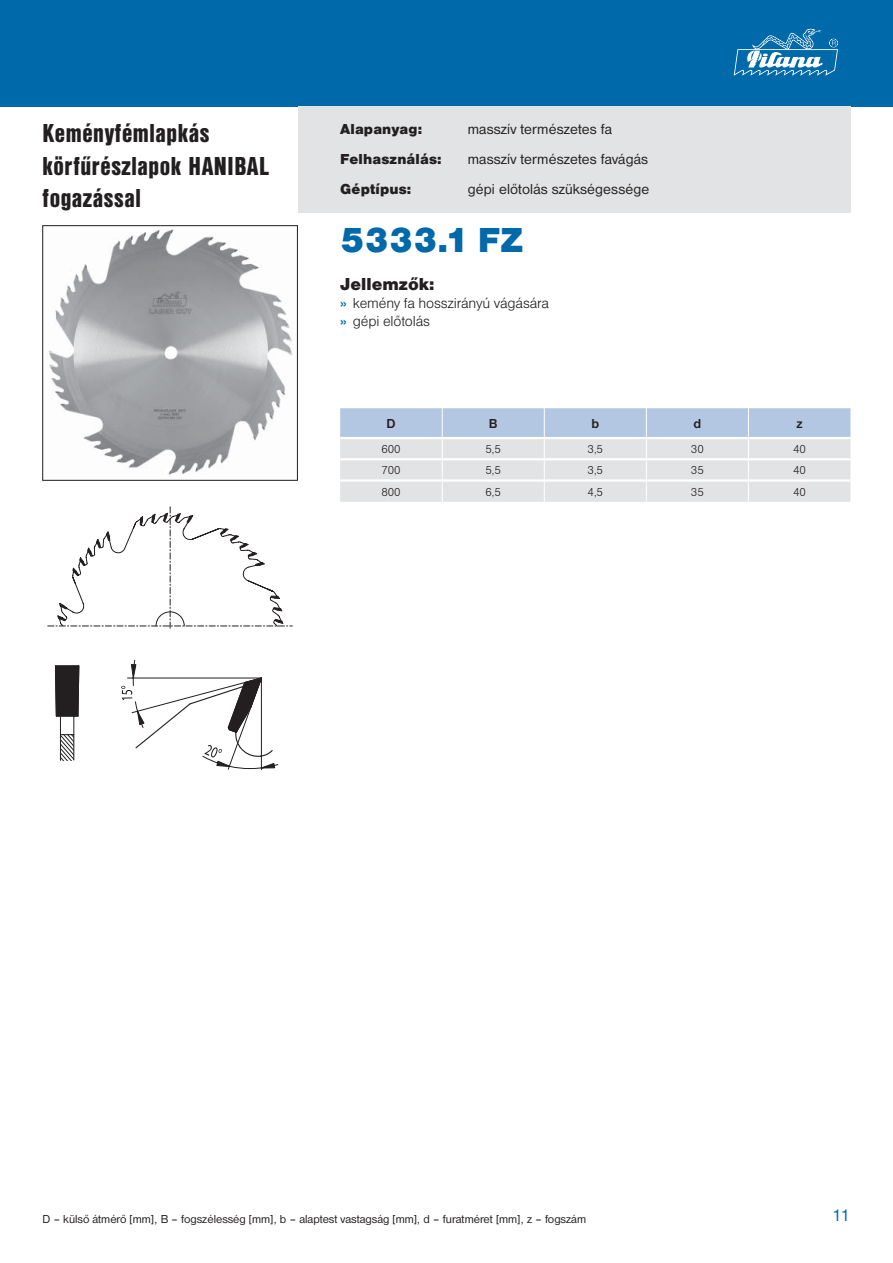
<style>
.page{position:relative;width:893px;height:1263px;background:#fff}
.page>*{position:absolute;margin:0;border:0;box-sizing:border-box;transform-origin:0 0}
.t1{font:36px "Nimbus San DCE Blac";color:#0069aa}
.t2{font:27px/32.4px "Nimbus San DCE Blac Cond";letter-spacing:.02em;color:#231f20}
.t3{font:18px "Nimbus San DCE Blac";color:#231f20}
.t4{font:18px "Nimbus San DCE";color:#0069aa}
.t5{font:15px "Nimbus San DCE";letter-spacing:.01em;color:#231f20}
.t6{font:15px/18px "Nimbus San DCE Ligh";letter-spacing:-.01em;color:#231f20}
.t7{font:15px "Nimbus San DCE Blac";letter-spacing:.01em;color:#231f20}
.t8{font:700 13.5px "Nimbus San DCE";color:#231f20}
.t9{font:12px "Nimbus San DCE";color:#231f20}
.t10{font:12px "Nimbus San DCE Ligh";color:#231f20}
.s1{font-family:"Nimbus San DCE";font-weight:700;color:#0069aa}
</style>
<div class="page">
<div style="left:0;top:0;width:893px;height:106px;background:#0069aa"></div>
<svg style="left:734px;top:28px;width:104px;height:48px"></svg>
<div style="left:298px;top:106px;width:552px;height:107px;background:#e2e3e4"></div>
<img style="left:48px;top:229px;width:245px;height:246px">
<div style="left:42px;top:225px;width:256px;height:256px;border:1px solid #231f20"></div>
<svg style="left:48px;top:506px;width:244px;height:122px"></svg>
<svg style="left:55px;top:660px;width:223px;height:111px"></svg>
<svg style="left:60px;top:735px;width:14px;height:25px"></svg>
<svg style="left:340px;top:408px;width:510px;height:94px;background:#d3dae4"></svg>
<hr style="left:340px;top:437px;width:510px;height:2px;background:#fff">
<hr style="left:340px;top:458px;width:510px;height:2px;background:#fff">
<hr style="left:340px;top:479px;width:408px;height:3px;background:#fff">
<hr style="left:748px;top:479px;width:102px;height:3px;background:#fff">
<h2 class="t2" style="left:42px;top:118px;width:228px">Keményfémlapkás körfűrészlapok HANIBAL fogazással</h2>
<p class="t7" style="left:340px;top:123px;width:84px">Alapanyag:</p>
<p class="t5" style="left:468px;top:123px;width:146px">masszív természetes fa</p>
<p class="t7" style="left:340px;top:153px;width:103px">Felhasználás:</p>
<p class="t5" style="left:468px;top:153px;width:182px">masszív természetes favágás</p>
<p class="t7" style="left:340px;top:183px;width:73px">Géptípus:</p>
<p class="t5" style="left:468px;top:183px;width:183px">gépi előtolás szükségessége</p>
<h1 class="t1" style="left:340px;top:226px;width:184px">5333.1 FZ</h1>
<h3 class="t3" style="left:340px;top:277px;width:96px">Jellemzők:</h3>
<p class="t6" style="left:340px;top:295px;width:211px"><span class="s1">»</span> kemény fa hosszirányú vágására <span class="s1">»</span> gépi előtolás</p>
<p class="t8" style="left:386px;top:418px;width:11px">D</p>
<p class="t8" style="left:489px;top:418px;width:10px">B</p>
<p class="t8" style="left:591px;top:418px;width:9px">b</p>
<p class="t8" style="left:693px;top:418px;width:9px">d</p>
<p class="t8" style="left:796px;top:418px;width:8px">z</p>
<p class="t10" style="left:381px;top:444px;width:21px">600</p>
<p class="t10" style="left:485px;top:444px;width:17px">5,5</p>
<p class="t10" style="left:587px;top:444px;width:17px">3,5</p>
<p class="t10" style="left:691px;top:444px;width:14px">30</p>
<p class="t10" style="left:793px;top:444px;width:14px">40</p>
<p class="t10" style="left:381px;top:466px;width:21px">700</p>
<p class="t10" style="left:485px;top:466px;width:17px">5,5</p>
<p class="t10" style="left:587px;top:466px;width:17px">3,5</p>
<p class="t10" style="left:691px;top:466px;width:14px">35</p>
<p class="t10" style="left:793px;top:466px;width:14px">40</p>
<p class="t10" style="left:381px;top:488px;width:21px">800</p>
<p class="t10" style="left:485px;top:488px;width:17px">6,5</p>
<p class="t10" style="left:587px;top:488px;width:17px">4,5</p>
<p class="t10" style="left:691px;top:488px;width:14px">35</p>
<p class="t10" style="left:793px;top:488px;width:14px">40</p>
<p class="t9" style="left:42px;top:1214px;width:545px">D – külső átmérő [mm], B – fogszélesség [mm], b – alaptest vastagság [mm], d – furatméret [mm], z – fogszám</p>
<h3 class="t4" style="left:832px;top:1208px;width:20px">11</h3>
</div>
